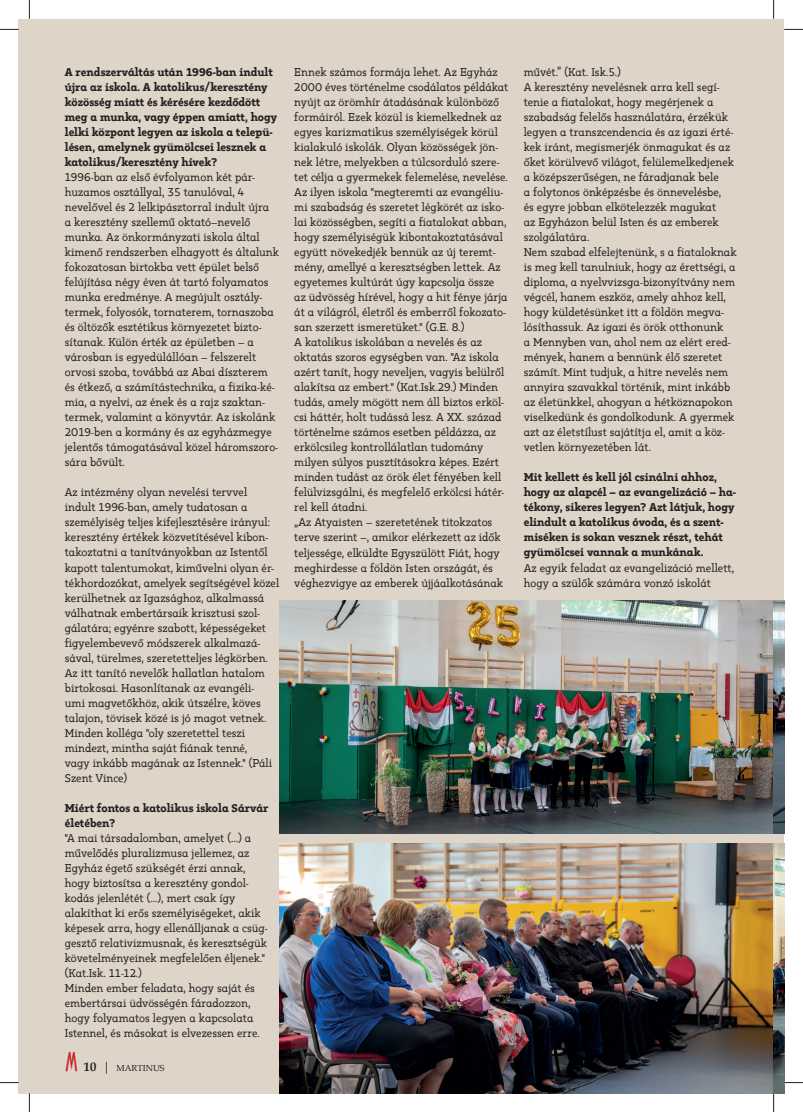
<style>
.page{position:relative;width:803px;height:1112px;background:#fff}
.page>*{position:absolute;margin:0;border:0;box-sizing:border-box;transform-origin:0 0}
.t1{font:11.25px/15px "Kappa Vol 2 Display";color:#231f20}
.t2{font:800 11.25px/15px "Kappa Vol 2 Display";color:#231f20}
.t3{font:8.75px "Book Antiqua";color:#231f20}
.s1{font-family:"Arquitectura";font-size:25px;color:#c8242b}
.s2{font-weight:700;font-size:12.5px}
.s3{font-size:12.5px}
</style>
<div class="page">
<div style="left:19px;top:19px;width:765px;height:1073px;background:#ded5c8"></div>
<img style="left:279px;top:600px;width:505px;height:233px">
<img style="left:279px;top:843px;width:505px;height:249px">
<svg style="left:0;top:29px;width:19px;height:1px"></svg>
<svg style="left:784px;top:29px;width:19px;height:1px"></svg>
<svg style="left:0;top:1081px;width:19px;height:2px"></svg>
<svg style="left:784px;top:1081px;width:19px;height:2px"></svg>
<svg style="left:29px;top:0;width:1px;height:19px"></svg>
<svg style="left:29px;top:1092px;width:1px;height:19px"></svg>
<svg style="left:773px;top:0;width:1px;height:19px"></svg>
<svg style="left:773px;top:1092px;width:1px;height:19px"></svg>
<p class="t2" style="left:65px;top:65px;width:214px">A rendszerváltás után 1996-ban indult újra az iskola. A katolikus/keresztény közösség miatt és kérésére kezdődött meg a munka, vagy éppen amiatt, hogy lelki központ legyen az iskola a telepü&shy;lésen, amelynek gyümölcsei lesznek a katolikus/keresztény hívek?</p>
<p class="t1" style="left:65px;top:170px;width:216px">1996-ban az első évfolyamon két pár&shy;huzamos osztállyal, 35 tanulóval, 4 nevelővel és 2 lelkipásztorral indult újra<br>a keresztény szellemű oktató–nevelő munka. Az önkormányzati iskola által kimenő rendszerben elhagyott és általunk fokozatosan birtokba vett épület belső felújítása négy éven át tartó folyamatos munka eredménye. A megújult osztály&shy;termek, folyosók, tornaterem, tornaszoba és öltözők esztétikus környezetet bizto&shy;sítanak. Külön érték az épületben – a városban is egyedülállóan – felszerelt orvosi szoba, továbbá az Abai díszterem és étkező, a számítástechnika, a fizika-ké&shy;mia, a nyelvi, az ének és a rajz szaktan&shy;termek, valamint a könyvtár. Az iskolánk 2019-ben a kormány és az egyházmegye jelentős támogatásával közel háromszoro&shy;sára bővült.</p>
<p class="t1" style="left:65px;top:485px;width:216px">Az intézmény olyan nevelési tervvel indult 1996-ban, amely tudatosan a személyiség teljes kifejlesztésére irányul: keresztény értékek közvetítésével kibon&shy;takoztatni a tanítványokban az Istentől kapott talentumokat, kiművelni olyan ér&shy;tékhordozókat, amelyek segítségével közel kerülhetnek az Igazsághoz, alkalmassá válhatnak embertársaik krisztusi szol&shy;gálatára; egyénre szabott, képességeket figyelembevevő módszerek alkalmazá&shy;sával, türelmes, szeretetteljes légkörben.<br>Az itt tanító nevelők hallatlan hatalom birtokosai. Hasonlítanak az evangéli-<br>umi magvetőkhöz, akik útszélre, köves talajon, tövisek közé is jó magot vetnek.<br>Minden kolléga "oly szeretettel teszi mindezt, mintha saját fiának tenné,<br>vagy inkább magának az Istennek." (Páli Szent Vince)</p>
<p class="t2" style="left:65px;top:800px;width:205px">Miért fontos a katolikus iskola Sárvár életében?</p>
<p class="t1" style="left:65px;top:830px;width:204px">"A mai társadalomban, amelyet (...) a művelődés pluralizmusa jellemez, az Egyház égető szükségét érzi annak, hogy biztosítsa a keresztény gondol&shy;kodás jelenlétét (...), mert csak így alakíthat ki erős személyiségeket, akik képesek arra, hogy ellenálljanak a csüg&shy;gesztő relativizmusnak, és keresztségük követelményeinek megfelelően éljenek." (Kat.Isk. 11-12.)<br>Minden ember feladata, hogy saját és embertársai üdvösségén fáradozzon, hogy folyamatos legyen a kapcsolata Istennel, és másokat is elvezessen erre.</p>
<p class="t3" style="left:66px;top:1062px;width:100px"><span class="s1">M</span> <span class="s2">10</span> <span class="s3">|</span> MARTINUS</p>
<p class="t1" style="left:294px;top:65px;width:216px">Ennek számos formája lehet. Az Egyház 2000 éves történelme csodálatos példákat nyújt az örömhír átadásának különböző formáiról. Ezek közül is kiemelkednek az egyes karizmatikus személyiségek körül kialakuló iskolák. Olyan közösségek jön&shy;nek létre, melyekben a túlcsorduló szere&shy;tet célja a gyermekek felemelése, nevelése.<br>Az ilyen iskola "megteremti az evangéliu&shy;mi szabadság és szeretet légkörét az isko&shy;lai közösségben, segíti a fiatalokat abban, hogy személyiségük kibontakoztatásával együtt növekedjék bennük az új teremt&shy;mény, amellyé a keresztségben lettek. Az egyetemes kultúrát úgy kapcsolja össze az üdvösség hírével, hogy a hit fénye járja át a világról, életről és emberről fokozato&shy;san szerzett ismeretüket." (G.E. 8.)<br>A katolikus iskolában a nevelés és az oktatás szoros egységben van. "Az iskola azért tanít, hogy neveljen, vagyis belülről alakítsa az embert." (Kat.Isk.29.) Minden tudás, amely mögött nem áll biztos erköl&shy;csi háttér, holt tudássá lesz. A XX. század történelme számos esetben példázza, az erkölcsileg kontrollálatlan tudomány milyen súlyos pusztításokra képes. Ezért minden tudást az örök élet fényében kell felülvizsgálni, és megfelelő erkölcsi hátér&shy;rel kell átadni.<br>„Az Atyaisten – szeretetének titokzatos terve szerint –, amikor elérkezett az idők teljessége, elküldte Egyszülött Fiát, hogy meghirdesse a földön Isten országát, és véghezvigye az emberek újjáalkotásának</p>
<p class="t1" style="left:524px;top:65px;width:214px">művét.” (Kat. Isk.5.)<br>A keresztény nevelésnek arra kell segí&shy;tenie a fiatalokat, hogy megérjenek a szabadság felelős használatára, érzékük legyen a transzcendencia és az igazi érté&shy;kek iránt, megismerjék önmagukat és az őket körülvevő világot, felülemelkedjenek a középszerűségen, ne fáradjanak bele<br>a folytonos önképzésbe és önnevelésbe,<br>és egyre jobban elkötelezzék magukat<br>az Egyházon belül Isten és az emberek szolgálatára.<br>Nem szabad elfelejtenünk, s a fiataloknak is meg kell tanulniuk, hogy az érettségi, a diploma, a nyelvvizsga-bizonyítvány nem végcél, hanem eszköz, amely ahhoz kell, hogy küldetésünket itt a földön megva&shy;lósíthassuk. Az igazi és örök otthonunk<br>a Mennyben van, ahol nem az elért ered&shy;mények, hanem a bennünk élő szeretet számít. Mint tudjuk, a hitre nevelés nem annyira szavakkal történik, mint inkább az életünkkel, ahogyan a hétköznapokon viselkedünk és gondolkodunk. A gyermek azt az életstílust sajátítja el, amit a köz&shy;vetlen környezetében lát.</p>
<p class="t2" style="left:524px;top:470px;width:214px">Mit kellett és kell jól csinálni ahhoz, hogy az alapcél – az evangelizáció – ha&shy;tékony, sikeres legyen? Azt látjuk, hogy elindult a katolikus óvoda, és a szent&shy;miséken is sokan vesznek részt, tehát gyümölcsei vannak a munkának.</p>
<p class="t1" style="left:524px;top:560px;width:212px">Az egyik feladat az evangelizáció mellett, hogy a szülők számára vonzó iskolát</p>
</div>
